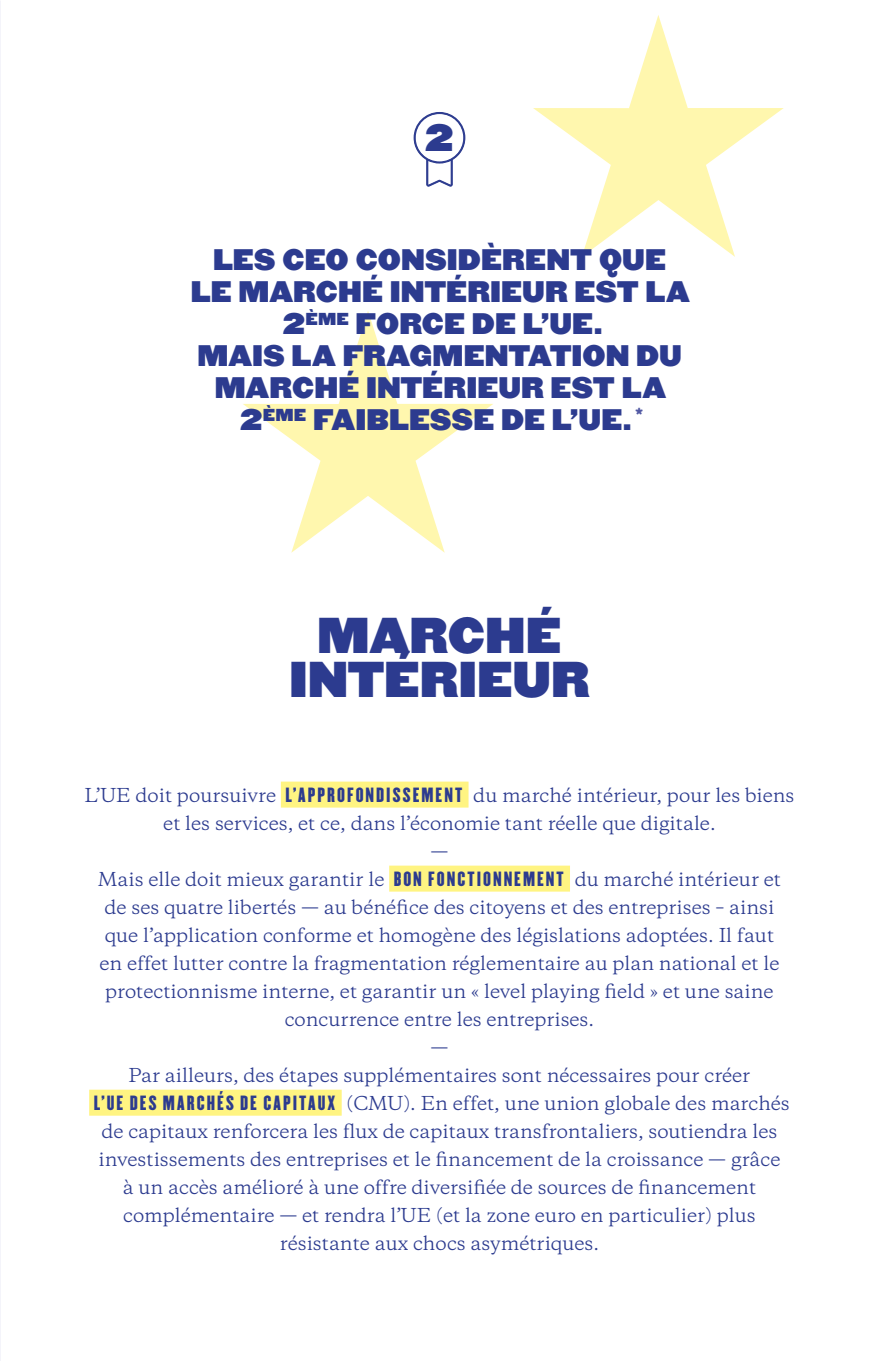
<style>
.page{position:relative;width:879px;height:1361px;background:#fff}
.page>*{position:absolute;margin:0;border:0;box-sizing:border-box;transform-origin:0 0}
.Hoofdstuk_-_Titel{font:44px/44px "Champion HTF Heavyweight";letter-spacing:.015em;color:#2c3b8f;text-align:center}
.Hoofdstuk_-_Titel-2{font:33.2px "Champion HTF Heavyweight";color:#2c3b8f}
.Hoofdstuk_-_Titel-3{font:26px/32px "Champion HTF Heavyweight";letter-spacing:.015em;color:#2c3b8f;text-align:center}
.Inleiding{font:18px/28px "Copernicus";color:#2c3b8f;text-align:center}
.s1{font-family:"Champion HTF Lightweight"}
</style>
<div class="page">
<svg style="left:533px;top:15px;width:251px;height:242px"></svg>
<svg style="left:243px;top:311px;width:250px;height:242px"></svg>
<div style="left:281px;top:781px;width:187px;height:26px;background:#fff482"></div>
<div style="left:389px;top:865px;width:181px;height:26px;background:#fff482"></div>
<div style="left:89px;top:1089px;width:253px;height:26px;background:#fff482"></div>
<svg style="left:413px;top:112px;width:53px;height:75px"></svg>
<p class="Hoofdstuk_-_Titel-2" style="left:425px;top:116px;width:30px">2</p>
<p class="Hoofdstuk_-_Titel-3" style="left:191px;top:245px;width:500px">LES CEO CONSIDÈRENT QUE<br>LE MARCHÉ INTÉRIEUR EST LA<br>2<sup>ÈME</sup> FORCE DE L’UE.</p>
<p class="Hoofdstuk_-_Titel-3" style="left:198px;top:341px;width:485px">MAIS LA FRAGMENTATION DU<br>MARCHÉ INTÉRIEUR EST LA<br>2<sup>ÈME</sup> FAIBLESSE DE L’UE. <sup>*</sup></p>
<p class="Hoofdstuk_-_Titel" style="left:290px;top:616px;width:301px">MARCHÉ<br>INTÉRIEUR</p>
<p class="Inleiding" style="left:84px;top:781px;width:711px">L’UE doit poursuivre <span class="s1">L’APPROF ONDIS SEMENT</span> du marché intérieur, pour les biens et les services, et ce, dans l’économie tant réelle que digitale.</p>
<p class="Inleiding" style="left:430px;top:837px;width:19px">—</p>
<p class="Inleiding" style="left:98px;top:865px;width:684px">Mais elle doit mieux garantir le <span class="s1">BON FONCTIONNEMENT</span> du marché intérieur et de ses quatre libertés — au bénéfice des citoyens et des entreprises – ainsi que l’application conforme et homogène des législations adoptées. Il faut en effet lutter contre la fragmentation réglementaire au plan national et le protectionnisme interne, et garantir un « level playing field » et une saine concurrence entre les entreprises.</p>
<p class="Inleiding" style="left:430px;top:1033px;width:19px">—</p>
<p class="Inleiding" style="left:94px;top:1061px;width:697px">Par ailleurs, des étapes supplémentaires sont nécessaires pour créer<br><span class="s1">L’UE DE S M ARCHÉ S DE CAPITAUX</span> (CMU). En effet, une union globale des marchés de capitaux renforcera les flux de capitaux transfrontaliers, soutiendra les investissements des entreprises et le financement de la croissance — grâce à un accès amélioré à une offre diversifiée de sources de financement complémentaire — et rendra l’UE (et la zone euro en particulier) plus résistante aux chocs asymétriques.</p>
</div>
